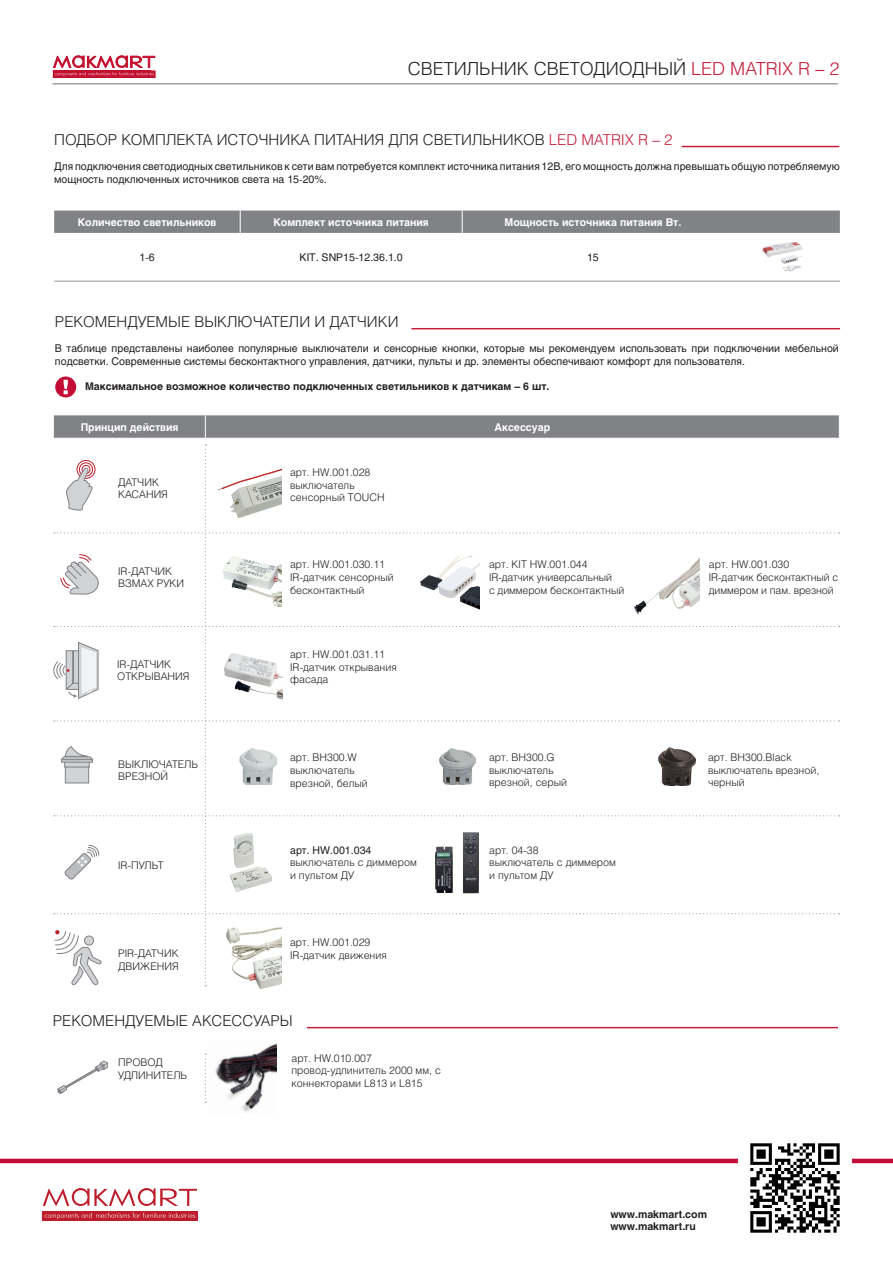
<style>
.page{position:relative;width:893px;height:1263px;background:#fff}
.page>*{position:absolute;margin:0;border:0;box-sizing:border-box;transform-origin:0 0}
.t1{font:300 18px "Helios";color:#231f20}
.t2{font:300 15px "Helios";color:#231f20}
.t3{font:300 10.65px/12.6px "Helios";color:#231f20}
.t4{font:10.65px/12.6px "Helios";color:#231f20}
.t5{font:700 10.65px "Helios";color:#fff}
.t6{font:300 10.5px "Helios";color:#231f20}
.t7{font:700 10.5px/12.6px "Helios";color:#231f20}
.схемы{font:10.5px "Helios";color:#231f20}
.s1{color:#c51f3c}
.s2{font-weight:400}
</style>
<div class="page">
<div style="left:42px;top:1211px;width:156px;height:10px;background:#be1d2c"></div>
<svg style="left:45px;top:1212px;width:150px;height:7px"></svg>
<svg style="left:43px;top:1188px;width:154px;height:18px"></svg>
<hr style="left:0;top:1159px;width:893px;height:4px;background:#c40c37">
<img style="left:738px;top:1143px;width:113px;height:90px">
<svg style="left:54px;top:415px;width:786px;height:23px;background:#838588"></svg>
<hr style="left:682px;top:146px;width:157px;height:1px;background:#c51f3c">
<hr style="left:411px;top:328px;width:429px;height:1px;background:#c51f3c">
<hr style="left:307px;top:1027px;width:531px;height:1px;background:#c51f3c">
<svg style="left:205px;top:1053px;width:1px;height:50px"></svg>
<svg style="left:58px;top:1061px;width:50px;height:33px"></svg>
<div style="left:56px;top:377px;width:19px;height:20px;background:#c40c37;border-radius:50%"></div>
<div style="left:55px;top:376px;width:21px;height:21px;border:2px solid #c40c37;border-radius:50%"></div>
<svg style="left:64px;top:380px;width:4px;height:14px"></svg>
<img style="left:762px;top:241px;width:41px;height:16px">
<img style="left:781px;top:255px;width:21px;height:7px">
<img style="left:782px;top:262px;width:19px;height:10px">
<img style="left:215px;top:1043px;width:62px;height:70px">
<img style="left:258px;top:986px;width:15px;height:2px">
<svg style="left:53px;top:444px;width:786px;height:542px"></svg>
<img style="left:439px;top:749px;width:36px;height:36px">
<img style="left:658px;top:747px;width:37px;height:38px">
<hr style="left:54px;top:281px;width:186px;height:1px;background:#9ba1a4">
<hr style="left:240px;top:281px;width:222px;height:1px;background:#9ba1a4">
<hr style="left:462px;top:281px;width:262px;height:1px;background:#9ba1a4">
<hr style="left:724px;top:281px;width:116px;height:1px;background:#9ba1a4">
<div style="left:54px;top:211px;width:786px;height:22px;background:#808285"></div>
<img style="left:222px;top:556px;width:60px;height:50px">
<img style="left:224px;top:653px;width:59px;height:57px">
<div style="left:53px;top:71px;width:102px;height:7px;border:1px solid #c3102f"></div>
<svg style="left:53px;top:56px;width:102px;height:20px"></svg>
<hr style="left:52px;top:83px;width:786px;height:2px;background:#9ba1a4">
<p class="t1" style="left:408px;top:58px;width:433px">СВЕТИЛЬНИК СВЕТОДИОДНЫЙ <span class="s1">LED MATRIX R – 2</span></p>
<p class="t2" style="left:54px;top:131px;width:620px">ПОДБОР КОМПЛЕКТА ИСТОЧНИКА ПИТАНИЯ ДЛЯ СВЕТИЛЬНИКОВ <span class="s1">LED MATRIX R – 2</span></p>
<p class="t4" style="left:54px;top:160px;width:787px">Для подключения светодиодных светильников к сети вам потребуется комплект источника питания 12В, его мощность должна превышать общую потребляемую мощность подключенных источников света на 15-20%.</p>
<p class="t5" style="left:78px;top:216px;width:140px">Количество светильников</p>
<p class="t5" style="left:274px;top:216px;width:157px">Комплект источника питания</p>
<p class="t5" style="left:504px;top:216px;width:178px">Мощность источника питания Вт.</p>
<p class="t4" style="left:140px;top:251px;width:17px">1-6</p>
<p class="схемы" style="left:300px;top:251px;width:105px">KIT. SNP15-12.36.1.0</p>
<p class="схемы" style="left:587px;top:251px;width:13px">15</p>
<p class="t2" style="left:55px;top:313px;width:345px">РЕКОМЕНДУЕМЫЕ ВЫКЛЮЧАТЕЛИ И ДАТЧИКИ</p>
<p class="t4" style="left:55px;top:342px;width:785px">В таблице представлены наиболее популярные выключатели и сенсорные кнопки, которые мы рекомендуем использовать при подключении мебельной подсветки. Современные системы бесконтактного управления, датчики, пульты и др. элементы обеспечивают комфорт для пользователя.</p>
<p class="t7" style="left:85px;top:380px;width:466px">Максимальное возможное количество подключенных светильников к датчикам – 6 шт.</p>
<p class="t5" style="left:81px;top:421px;width:99px">Принцип действия</p>
<p class="t5" style="left:494px;top:421px;width:57px">Аксессуар</p>
<p class="t6" style="left:118px;top:476px;width:42px">ДАТЧИК</p>
<p class="t6" style="left:118px;top:488px;width:51px">КАСАНИЯ</p>
<p class="t6" style="left:118px;top:565px;width:55px">IR-ДАТЧИК</p>
<p class="t6" style="left:118px;top:577px;width:67px">ВЗМАХ РУКИ</p>
<p class="t6" style="left:117px;top:658px;width:55px">IR-ДАТЧИК</p>
<p class="t6" style="left:117px;top:670px;width:74px">ОТКРЫВАНИЯ</p>
<p class="t6" style="left:118px;top:757px;width:82px">ВЫКЛЮЧАТЕЛЬ</p>
<p class="t6" style="left:118px;top:770px;width:52px">ВРЕЗНОЙ</p>
<p class="t6" style="left:118px;top:859px;width:47px">IR-ПУЛЬТ</p>
<p class="t6" style="left:118px;top:947px;width:62px">PIR-ДАТЧИК</p>
<p class="t6" style="left:118px;top:960px;width:62px">ДВИЖЕНИЯ</p>
<p class="t3" style="left:290px;top:466px;width:82px">арт. HW.001.028</p>
<p class="t3" style="left:290px;top:478px;width:66px">выключатель</p>
<p class="t3" style="left:290px;top:491px;width:96px">сенсорный TOUCH</p>
<p class="t3" style="left:290px;top:558px;width:96px">арт. HW.001.030.11</p>
<p class="t3" style="left:290px;top:571px;width:105px">IR-датчик сенсорный бесконтактный</p>
<p class="t3" style="left:290px;top:648px;width:96px">арт. HW.001.031.11</p>
<p class="t3" style="left:290px;top:660px;width:108px">IR-датчик открывания фасада</p>
<p class="t3" style="left:290px;top:751px;width:68px">арт. BH300.W</p>
<p class="t3" style="left:290px;top:764px;width:66px">выключатель</p>
<p class="t3" style="left:290px;top:776px;width:79px">врезной, белый</p>
<p class="t3" style="left:290px;top:843px;width:128px"><span class="s2">арт. HW.001.034 </span>выключатель с диммером</p>
<p class="t3" style="left:290px;top:869px;width:66px">и пультом ДУ</p>
<p class="t3" style="left:290px;top:936px;width:82px">арт. HW.001.029</p>
<p class="t3" style="left:290px;top:948px;width:98px">IR-датчик движения</p>
<p class="t2" style="left:53px;top:1012px;width:241px">РЕКОМЕНДУЕМЫЕ АКСЕССУАРЫ</p>
<p class="t6" style="left:118px;top:1056px;width:46px">ПРОВОД</p>
<p class="t6" style="left:118px;top:1069px;width:71px">УДЛИНИТЕЛЬ</p>
<p class="t3" style="left:292px;top:1051px;width:82px">арт. HW.010.007</p>
<p class="t3" style="left:292px;top:1064px;width:151px">провод-удлинитель 2000 мм, с коннекторами L813 и L815</p>
<p class="t3" style="left:489px;top:558px;width:100px">арт. KIT HW.001.044</p>
<p class="t3" style="left:489px;top:571px;width:124px">IR-датчик универсальный</p>
<p class="t3" style="left:489px;top:583px;width:137px">с диммером бесконтактный</p>
<p class="t3" style="left:489px;top:751px;width:67px">арт. BH300.G</p>
<p class="t3" style="left:489px;top:763px;width:66px">выключатель</p>
<p class="t3" style="left:489px;top:776px;width:79px">врезной, серый</p>
<p class="t3" style="left:489px;top:844px;width:51px">арт. 04-38</p>
<p class="t3" style="left:489px;top:856px;width:128px">выключатель с диммером</p>
<p class="t3" style="left:489px;top:869px;width:66px">и пультом ДУ</p>
<p class="t3" style="left:709px;top:558px;width:82px">арт. HW.001.030</p>
<p class="t3" style="left:709px;top:571px;width:131px">IR-датчик бесконтактный с</p>
<p class="t3" style="left:709px;top:583px;width:126px">диммером и пам. врезной</p>
<p class="t3" style="left:708px;top:751px;width:85px">арт. BH300.Black</p>
<p class="t3" style="left:708px;top:763px;width:113px">выключатель врезной, черный</p>
<p class="t7" style="left:610px;top:1207px;width:98px">www.makmart.com www.makmart.ru</p>
</div>
